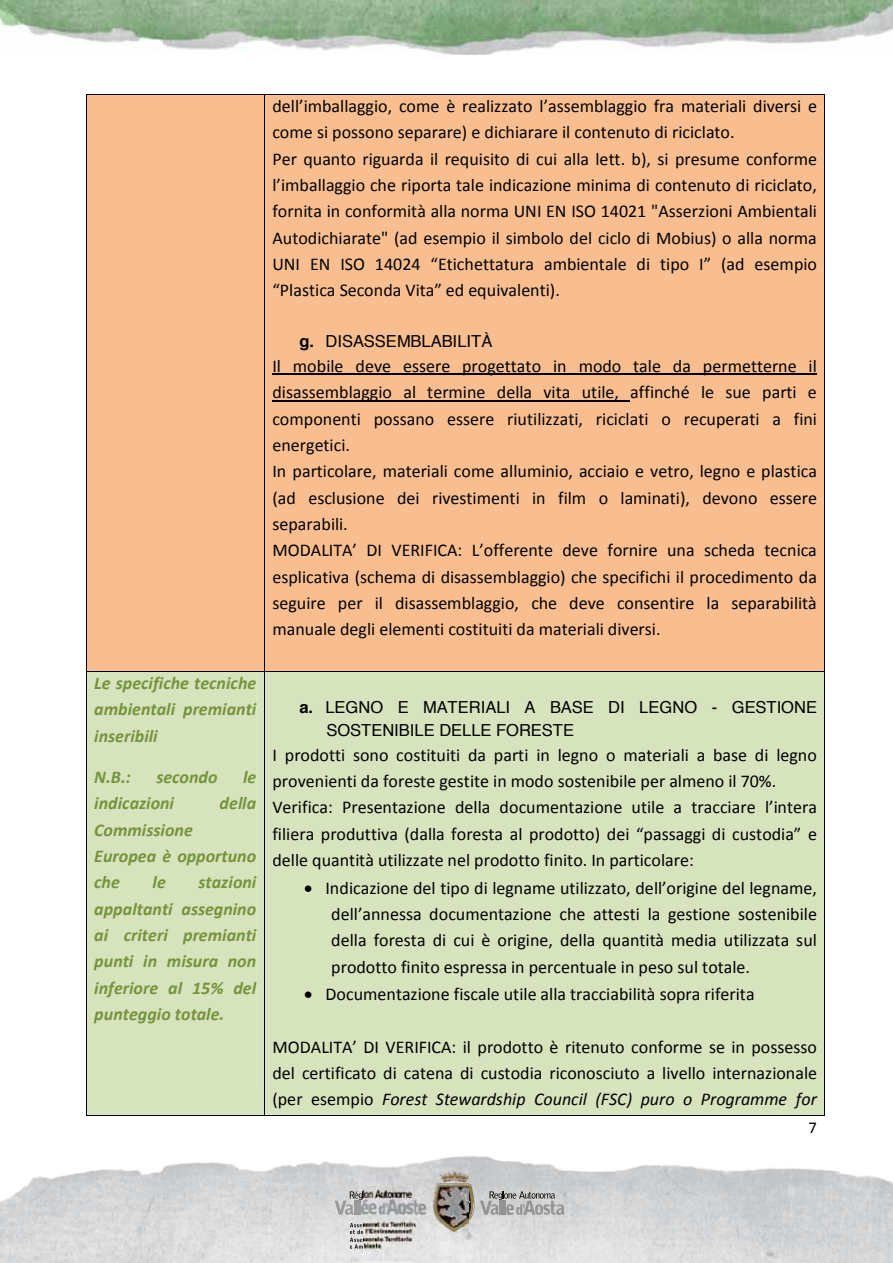
<style>
.page{position:relative;width:893px;height:1263px;background:#fff}
.page>*{position:absolute;margin:0;border:0;box-sizing:border-box;transform-origin:0 0}
.t1{font:18px/26.4px "Calibri";color:#000}
.t2{font:italic 700 18px/26.4px "Calibri";color:#76933b;text-align:justify}
.t3{font:16.5px/22.8px "Helvetica";letter-spacing:-.005em;color:#000}
.t4{font:16.5px "Calibri";color:#000}
.s1{font-weight:700}
.s2{font-style:italic}
</style>
<div class="page">
<img style="left:0;top:1155px;width:893px;height:108px">
<img style="left:0;top:0;width:893px;height:55px">
<img style="left:480px;top:1201px;width:9px;height:14px">
<svg style="left:489px;top:1191px;width:75px;height:24px;background:#ababab"></svg>
<img style="left:335px;top:1201px;width:10px;height:14px">
<svg style="left:345px;top:1191px;width:18px;height:24px"></svg>
<img style="left:445px;top:1184px;width:33px;height:48px">
<img style="left:472px;top:1202px;width:2px;height:19px">
<img style="left:451px;top:1188px;width:21px;height:40px">
<svg style="left:468px;top:1185px;width:3px;height:17px"></svg>
<img style="left:453px;top:1171px;width:16px;height:5px">
<svg style="left:350px;top:1223px;width:13px;height:26px"></svg>
<div style="left:87px;top:95px;width:177px;height:576px;background:#f8be90"></div>
<div style="left:265px;top:95px;width:560px;height:576px;background:#f8be90"></div>
<div style="left:272px;top:95px;width:545px;height:26px;background:#f8be90"></div>
<div style="left:272px;top:121px;width:545px;height:26px;background:#f8be90"></div>
<div style="left:272px;top:147px;width:545px;height:27px;background:#f8be90"></div>
<div style="left:272px;top:174px;width:545px;height:26px;background:#f8be90"></div>
<div style="left:272px;top:200px;width:545px;height:27px;background:#f8be90"></div>
<div style="left:272px;top:227px;width:545px;height:26px;background:#f8be90"></div>
<div style="left:272px;top:253px;width:545px;height:26px;background:#f8be90"></div>
<div style="left:272px;top:279px;width:545px;height:27px;background:#f8be90"></div>
<div style="left:272px;top:306px;width:545px;height:26px;background:#f8be90"></div>
<div style="left:272px;top:332px;width:545px;height:23px;background:#f8be90"></div>
<div style="left:272px;top:355px;width:545px;height:26px;background:#f8be90"></div>
<hr style="left:272px;top:374px;width:545px;height:1px;background:#000">
<div style="left:272px;top:381px;width:545px;height:26px;background:#f8be90"></div>
<hr style="left:272px;top:400px;width:358px;height:1px;background:#000">
<div style="left:272px;top:407px;width:545px;height:27px;background:#f8be90"></div>
<div style="left:272px;top:434px;width:545px;height:26px;background:#f8be90"></div>
<div style="left:272px;top:460px;width:545px;height:26px;background:#f8be90"></div>
<div style="left:272px;top:486px;width:545px;height:27px;background:#f8be90"></div>
<div style="left:272px;top:513px;width:545px;height:26px;background:#f8be90"></div>
<div style="left:272px;top:539px;width:545px;height:27px;background:#f8be90"></div>
<div style="left:272px;top:566px;width:545px;height:26px;background:#f8be90"></div>
<div style="left:272px;top:592px;width:545px;height:26px;background:#f8be90"></div>
<div style="left:272px;top:618px;width:545px;height:27px;background:#f8be90"></div>
<div style="left:272px;top:645px;width:545px;height:26px;background:#f8be90"></div>
<hr style="left:87px;top:94px;width:177px;height:1px;background:#000">
<hr style="left:265px;top:94px;width:560px;height:1px;background:#000">
<hr style="left:86px;top:95px;width:1px;height:576px;background:#000">
<hr style="left:264px;top:95px;width:1px;height:576px;background:#000">
<hr style="left:825px;top:95px;width:1px;height:576px;background:#000">
<div style="left:87px;top:672px;width:177px;height:443px;background:#d6e3bd"></div>
<div style="left:94px;top:672px;width:162px;height:26px;background:#d6e3bd"></div>
<div style="left:94px;top:698px;width:162px;height:26px;background:#d6e3bd"></div>
<div style="left:94px;top:724px;width:162px;height:42px;background:#d6e3bd"></div>
<div style="left:94px;top:766px;width:162px;height:26px;background:#d6e3bd"></div>
<div style="left:94px;top:792px;width:162px;height:27px;background:#d6e3bd"></div>
<div style="left:94px;top:819px;width:162px;height:26px;background:#d6e3bd"></div>
<div style="left:94px;top:845px;width:162px;height:26px;background:#d6e3bd"></div>
<div style="left:94px;top:871px;width:162px;height:27px;background:#d6e3bd"></div>
<div style="left:94px;top:898px;width:162px;height:26px;background:#d6e3bd"></div>
<div style="left:94px;top:924px;width:162px;height:26px;background:#d6e3bd"></div>
<div style="left:94px;top:950px;width:162px;height:27px;background:#d6e3bd"></div>
<div style="left:94px;top:977px;width:162px;height:26px;background:#d6e3bd"></div>
<div style="left:94px;top:1003px;width:162px;height:41px;background:#d6e3bd"></div>
<div style="left:94px;top:1044px;width:162px;height:42px;background:#d6e3bd"></div>
<div style="left:265px;top:672px;width:560px;height:443px;background:#d6e3bd"></div>
<div style="left:272px;top:672px;width:545px;height:26px;background:#d6e3bd"></div>
<div style="left:272px;top:698px;width:545px;height:23px;background:#d6e3bd"></div>
<div style="left:272px;top:721px;width:545px;height:23px;background:#d6e3bd"></div>
<div style="left:272px;top:744px;width:545px;height:26px;background:#d6e3bd"></div>
<div style="left:272px;top:770px;width:545px;height:26px;background:#d6e3bd"></div>
<div style="left:272px;top:796px;width:545px;height:27px;background:#d6e3bd"></div>
<div style="left:272px;top:823px;width:545px;height:26px;background:#d6e3bd"></div>
<div style="left:272px;top:849px;width:545px;height:26px;background:#d6e3bd"></div>
<div style="left:272px;top:875px;width:545px;height:28px;background:#d6e3bd"></div>
<div style="left:272px;top:903px;width:545px;height:26px;background:#d6e3bd"></div>
<div style="left:272px;top:929px;width:545px;height:26px;background:#d6e3bd"></div>
<div style="left:272px;top:955px;width:545px;height:27px;background:#d6e3bd"></div>
<div style="left:272px;top:982px;width:545px;height:27px;background:#d6e3bd"></div>
<div style="left:272px;top:1009px;width:545px;height:26px;background:#d6e3bd"></div>
<div style="left:272px;top:1035px;width:545px;height:27px;background:#d6e3bd"></div>
<div style="left:272px;top:1062px;width:545px;height:26px;background:#d6e3bd"></div>
<div style="left:272px;top:1088px;width:545px;height:27px;background:#d6e3bd"></div>
<hr style="left:87px;top:671px;width:177px;height:1px;background:#000">
<hr style="left:265px;top:671px;width:560px;height:1px;background:#000">
<hr style="left:86px;top:672px;width:1px;height:443px;background:#000">
<hr style="left:87px;top:1115px;width:177px;height:1px;background:#000">
<hr style="left:264px;top:672px;width:1px;height:443px;background:#000">
<hr style="left:265px;top:1115px;width:560px;height:1px;background:#000">
<hr style="left:825px;top:672px;width:1px;height:443px;background:#000">
<img style="left:363px;top:1172px;width:53px;height:91px">
<img style="left:415px;top:1172px;width:53px;height:54px">
<p class="t2" style="left:94px;top:670px;width:164px">Le specifiche tecniche ambientali premianti inseribili</p>
<p class="t2" style="left:94px;top:764px;width:38px">N.B.:</p>
<p class="t2" style="left:156px;top:764px;width:63px">secondo</p>
<p class="t2" style="left:243px;top:764px;width:15px">le</p>
<p class="t2" style="left:94px;top:790px;width:81px">indicazioni</p>
<p class="t2" style="left:220px;top:790px;width:38px">della</p>
<p class="t2" style="left:94px;top:817px;width:163px;text-align:left">Commissione<br>Europea è opportuno che</p>
<p class="t2" style="left:153px;top:869px;width:15px">le</p>
<p class="t2" style="left:94px;top:869px;width:164px;text-indent:104px">stazioni appaltanti assegnino ai criteri premianti punti in misura non inferiore al 15% del punteggio totale.</p>
<p class="t1" style="left:272px;top:93px;width:546px">dell’imballaggio, come è realizzato l’assemblaggio fra materiali diversi e come si possono separare) e dichiarare il contenuto di riciclato.<br>Per quanto riguarda il requisito di cui alla lett. b), si presume conforme l’imballaggio che riporta tale indicazione minima di contenuto di riciclato, fornita in conformità alla norma UNI EN ISO 14021 "Asserzioni Ambientali Autodichiarate" (ad esempio il simbolo del ciclo di Mobius) o alla norma UNI EN ISO 14024 “Etichettatura ambientale di tipo I” (ad esempio “Plastica Seconda Vita” ed equivalenti).</p>
<p class="t3" style="left:299px;top:330px;width:195px"><span class="s1">g.</span> DISASSEMBLABILITÀ</p>
<p class="t1" style="left:272px;top:353px;width:546px">Il mobile deve essere progettato in modo tale da permetterne il disassemblaggio al termine della vita utile, affinché le sue parti e componenti possano essere riutilizzati, riciclati o recuperati a fini energetici.<br>In particolare, materiali come alluminio, acciaio e vetro, legno e plastica (ad esclusione dei rivestimenti in film o laminati), devono essere separabili.<br>MODALITA’ DI VERIFICA: L’offerente deve fornire una scheda tecnica esplicativa (schema di disassemblaggio) che specifichi il procedimento da seguire per il disassemblaggio, che deve consentire la separabilità manuale degli elementi costituiti da materiali diversi.</p>
<p class="t3" style="left:326px;top:696px;width:492px;text-indent:-27px"><span class="s1">a.</span> LEGNO E MATERIALI A BASE DI LEGNO - GESTIONE<br>SOSTENIBILE DELLE FORESTE</p>
<p class="t1" style="left:272px;top:742px;width:546px">I prodotti sono costituiti da parti in legno o materiali a base di legno provenienti da foreste gestite in modo sostenibile per almeno il 70%.<br>Verifica: Presentazione della documentazione utile a tracciare l’intera filiera produttiva (dalla foresta al prodotto) dei “passaggi di custodia” e delle quantità utilizzate nel prodotto finito. In particolare:</p>
<p class="t1" style="left:331px;top:874px;width:487px;text-align:justify;text-indent:-27px">• Indicazione del tipo di legname utilizzato, dell’origine del legname, dell’annessa documentazione che attesti la gestione sostenibile della foresta di cui è origine, della quantità media utilizzata sul prodotto finito espressa in percentuale in peso sul totale.</p>
<p class="t1" style="left:304px;top:981px;width:452px">• Documentazione fiscale utile alla tracciabilità sopra riferita</p>
<p class="t1" style="left:272px;top:1033px;width:546px;text-align:justify">MODALITA’ DI VERIFICA: il prodotto è ritenuto conforme se in possesso del certificato di catena di custodia riconosciuto a livello internazionale (per esempio <span class="s2">Forest Stewardship Council (FSC) puro o Programme for</span></p>
<p class="t4" style="left:809px;top:1117px;width:10px">7</p>
</div>
